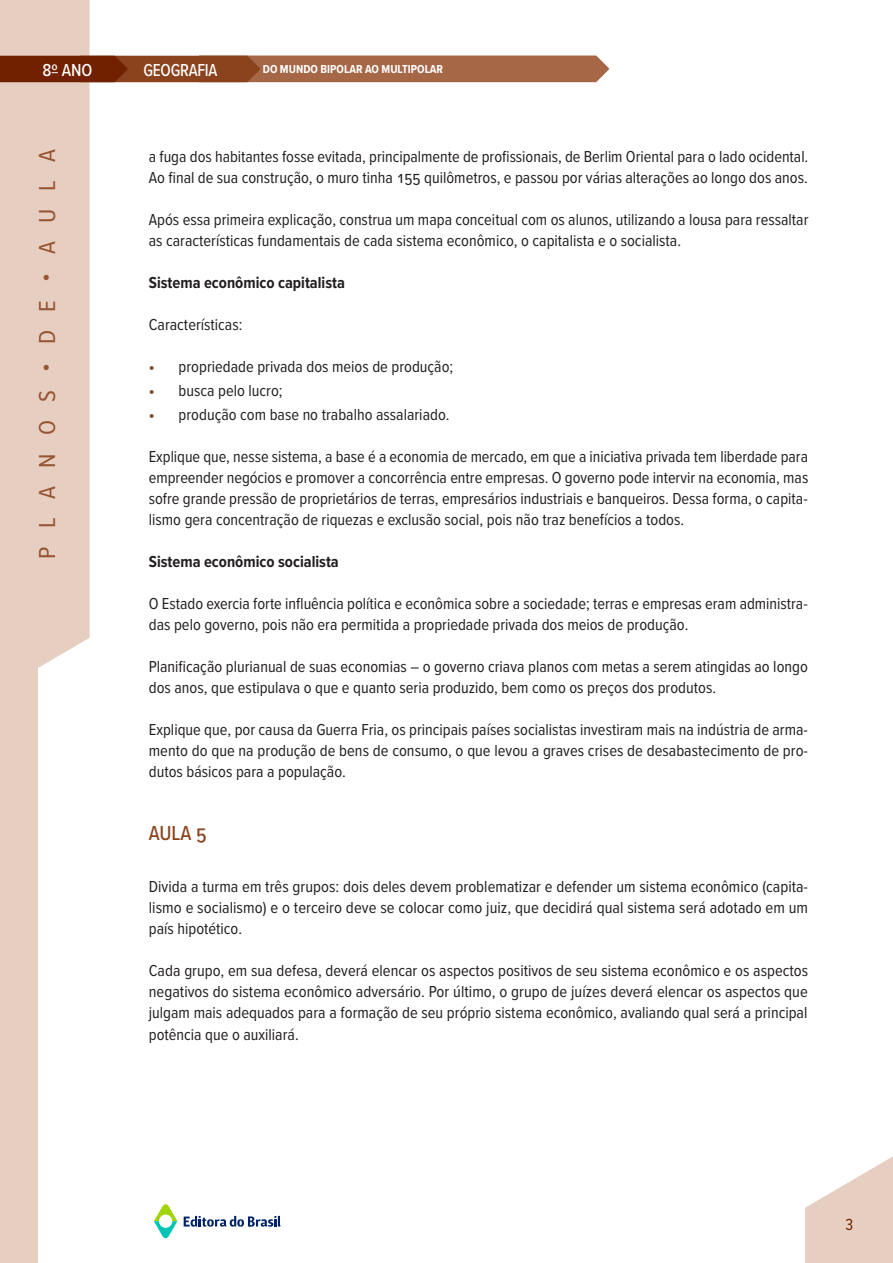
<style>
.page{position:relative;width:893px;height:1263px;background:#fff}
.page>*{position:absolute;margin:0;border:0;box-sizing:border-box;transform-origin:0 0}
.t1{font:24px "Proxima Nova Cond";letter-spacing:.73em;color:#975431;scale:1.05 1}
.Aula{font:500 21px "Proxima Nova Cond";color:#8a431d}
.t2{font:500 18px "Proxima Nova Cond";letter-spacing:-.015em;color:#fff;scale:.95 1}
.t3{font:500 18px "Proxima Nova Cond";letter-spacing:-.015em;color:#fff}
.Corpo{font:16.5px/21px "Proxima Nova Cond";color:#231f20}
.Des-TOPICO{font:700 16.5px "Proxima Nova Cond";color:#231f20}
.t4{font:16.5px "Proxima Nova Cond";color:#712100}
.t5{font:700 12px "Proxima Nova Cond";color:#fff}
.s1{font-weight:700;color:#8a431d}
</style>
<div class="page">
<div style="left:38px;top:0;width:52px;height:668px;background:#e6cec0"></div>
<svg style="left:805px;top:1156px;width:88px;height:107px"></svg>
<div style="left:0;top:0;width:38px;height:1263px;background:#e6cec0"></div>
<svg style="left:154px;top:1204px;width:23px;height:34px"></svg>
<svg style="left:184px;top:1216px;width:97px;height:11px"></svg>
<svg style="left:0;top:56px;width:609px;height:26px;background:#965231"></svg>
<p class="t3" style="left:43px;top:59px;width:52px">8º ANO</p>
<p class="t2" style="left:144px;top:59px;width:79px">GEOGRAFIA</p>
<p class="t5" style="left:263px;top:62px;width:182px">Do mundo bipolar ao multipolar</p>
<h1 class="t1" style="left:33px;top:559px;width:392px;rotate:-90deg">PLANOS•DE•AULA</h1>
<p class="Corpo" style="left:149px;top:146px;width:661px">a fuga dos habitantes fosse evitada, principalmente de profissionais, de Berlim Oriental para o lado ocidental.<br>Ao final de sua construção, o muro tinha 155 quilômetros, e passou por várias alterações ao longo dos anos.</p>
<p class="Corpo" style="left:149px;top:209px;width:661px">Após essa primeira explicação, construa um mapa conceitual com os alunos, utilizando a lousa para ressaltar as características fundamentais de cada sistema econômico, o capitalista e o socialista.</p>
<p class="Des-TOPICO" style="left:149px;top:273px;width:198px">Sistema econômico capitalista</p>
<p class="Corpo" style="left:149px;top:314px;width:95px">Características:</p>
<p class="Corpo" style="left:149px;top:356px;width:306px"><span class="s1">•</span> propriedade privada dos meios de produção;</p>
<p class="Corpo" style="left:149px;top:380px;width:135px"><span class="s1">•</span> busca pelo lucro;</p>
<p class="Corpo" style="left:149px;top:404px;width:302px"><span class="s1">•</span> produção com base no trabalho assalariado.</p>
<p class="Corpo" style="left:149px;top:446px;width:661px;text-align:justify">Explique que, nesse sistema, a base é a economia de mercado, em que a iniciativa privada tem liberdade para empreender negócios e promover a concorrência entre empresas. O governo pode intervir na economia, mas sofre grande pressão de proprietários de terras, empresários industriais e banqueiros. Dessa forma, o capita&shy;lismo gera concentração de riquezas e exclusão social, pois não traz benefícios a todos.</p>
<p class="Des-TOPICO" style="left:149px;top:552px;width:191px">Sistema econômico socialista</p>
<p class="Corpo" style="left:149px;top:593px;width:661px">O Estado exercia forte influência política e econômica sobre a sociedade; terras e empresas eram administra&shy;das pelo governo, pois não era permitida a propriedade privada dos meios de produção.</p>
<p class="Corpo" style="left:149px;top:656px;width:661px">Planificação plurianual de suas economias – o governo criava planos com metas a serem atingidas ao longo dos anos, que estipulava o que e quanto seria produzido, bem como os preços dos produtos.</p>
<p class="Corpo" style="left:149px;top:719px;width:661px;text-align:justify">Explique que, por causa da Guerra Fria, os principais países socialistas investiram mais na indústria de arma&shy;mento do que na produção de bens de consumo, o que levou a graves crises de desabastecimento de pro&shy;dutos básicos para a população.</p>
<p class="Aula" style="left:149px;top:820px;width:59px">AULA 5</p>
<p class="Corpo" style="left:149px;top:877px;width:661px;text-align:justify">Divida a turma em três grupos: dois deles devem problematizar e defender um sistema econômico (capita&shy;lismo e socialismo) e o terceiro deve se colocar como juiz, que decidirá qual sistema será adotado em um país hipotético.</p>
<p class="Corpo" style="left:149px;top:961px;width:661px;text-align:justify">Cada grupo, em sua defesa, deverá elencar os aspectos positivos de seu sistema econômico e os aspectos negativos do sistema econômico adversário. Por último, o grupo de juízes deverá elencar os aspectos que julgam mais adequados para a formação de seu próprio sistema econômico, avaliando qual será a principal potência que o auxiliará.</p>
<p class="t4" style="left:845px;top:1212px;width:10px">3</p>
</div>
